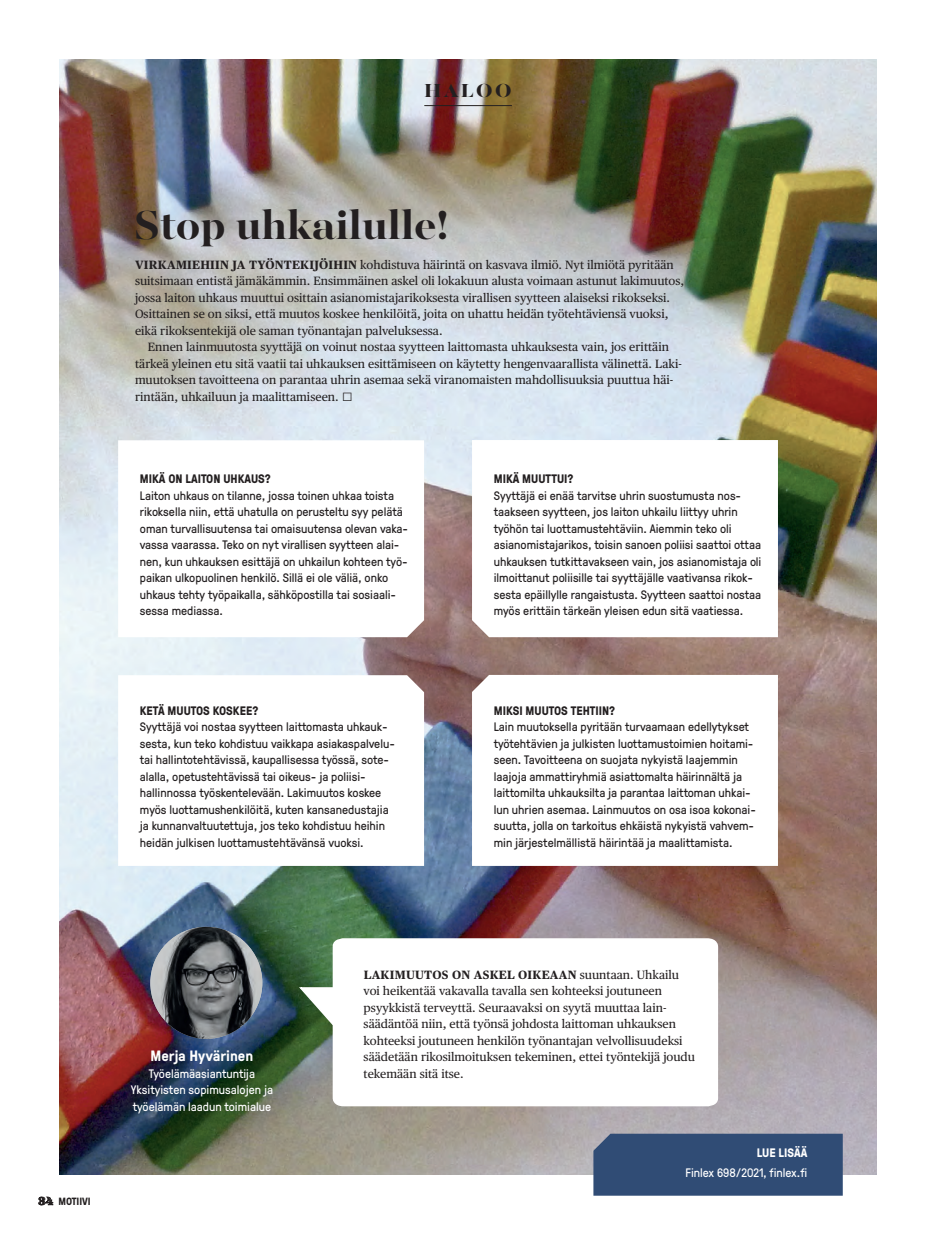
<style>
.page{position:relative;width:936px;height:1234px;background:#fff}
.page>*{position:absolute;margin:0;border:0;box-sizing:border-box;transform-origin:0 0}
._01_Otsikko{font:700 45px "Majesti Banner";color:#231f20}
._01_Vinjetti_u{font:800 21px "Majesti Banner";letter-spacing:.12em;color:#231f20}
._04_Teksti2_10pt{font:700 15px "GT Pressura";color:#fff}
._04_Teksti2_ei_sis{font:12.3px/16.5px "GT Pressura";color:#231f20}
._04_Teksti2_ei_sis-2{font:12.3px/16.5px "GT Pressura";color:#fff;text-align:center}
._04_Teksti2_ei_sis-3{font:700 12.3px "GT Pressura";color:#231f20}
._10_Laatikko_teksti2{font:12.3px "GT Pressura";color:#fff}
._10_laatikko_negatek{font:700 12.3px "GT Pressura";color:#fff}
._04_teksti_liehu_ei{font:12px/16.5px "Publico Text";color:#231f20}
._04_teksti_liehu{font:12px/16.5px "Publico Text";color:#231f20}
.t1{font:700 10.5px "GT Pressura";color:#231f20}
.s1{font-weight:700}
.s2{font-family:"Majesti Banner";font-weight:800;font-size:12px}
</style>
<div class="page">
<img style="left:60px;top:60px;width:816px;height:1114px">
<svg style="left:118px;top:440px;width:306px;height:197px"></svg>
<hr style="left:424px;top:105px;width:88px;height:1px;background:#231f20">
<img style="left:150px;top:926px;width:112px;height:112px;border-radius:56px">
<svg style="left:332px;top:937px;width:386px;height:169px"></svg>
<svg style="left:297px;top:986px;width:38px;height:40px"></svg>
<svg style="left:472px;top:440px;width:306px;height:197px"></svg>
<svg style="left:118px;top:675px;width:306px;height:190px"></svg>
<svg style="left:472px;top:674px;width:306px;height:191px"></svg>
<div style="left:593px;top:1133px;width:249px;height:62px;background:#304c75"></div>
<svg style="left:38px;top:1196px;width:15px;height:8px"></svg>
<p class="_01_Vinjetti_u" style="left:424px;top:76px;width:89px">HALOO</p>
<p class="_01_Otsikko" style="left:134px;top:196px;width:316px">Stop uhkailulle!</p>
<p class="_04_teksti_liehu_ei" style="left:135px;top:255px;width:550px"><span class="s1">VIRKAMIEHIIN JA TYÖNTEKIJÖIHIN</span> kohdistuva häirintä on kasvava ilmiö. Nyt ilmiötä pyritään suitsimaan entistä jämäkämmin. Ensimmäinen askel oli lokakuun alusta voimaan astunut lakimuutos, jossa laiton uhkaus muuttui osittain asianomistajarikoksesta virallisen syytteen alaiseksi rikokseksi.<br>Osittainen se on siksi, että muutos koskee henkilöitä, joita on uhattu heidän työtehtäviensä vuoksi, eikä rikoksentekijä ole saman työnantajan palveluksessa.</p>
<p class="_04_teksti_liehu" style="left:135px;top:338px;width:548px;text-indent:13px">Ennen lainmuutosta syyttäjä on voinut nostaa syytteen laittomasta uhkauksesta vain, jos erittäin tärkeä yleinen etu sitä vaatii tai uhkauksen esittämiseen on käytetty hengenvaarallista välinettä. Laki&shy;muutoksen tavoitteena on parantaa uhrin asemaa sekä viranomaisten mahdollisuuksia puuttua häi&shy;rintään, uhkailuun ja maalittamiseen. □</p>
<p class="_04_Teksti2_ei_sis-3" style="left:140px;top:470px;width:132px">MIKÄ ON LAITON UHKAUS?</p>
<p class="_04_Teksti2_ei_sis" style="left:140px;top:486px;width:270px">Laiton uhkaus on tilanne, jossa toinen uhkaa toista rikoksella niin, että uhatulla on perusteltu syy pelätä oman turvallisuutensa tai omaisuutensa olevan vaka&shy;vassa vaarassa. Teko on nyt virallisen syytteen alai&shy;nen, kun uhkauksen esittäjä on uhkailun kohteen työ&shy;paikan ulkopuolinen henkilö. Sillä ei ole väliä, onko uhkaus tehty työpaikalla, sähköpostilla tai sosiaali&shy;sessa mediassa.</p>
<p class="_04_Teksti2_ei_sis-3" style="left:140px;top:701px;width:120px">KETÄ MUUTOS KOSKEE?</p>
<p class="_04_Teksti2_ei_sis" style="left:140px;top:717px;width:256px">Syyttäjä voi nostaa syytteen laittomasta uhkauk&shy;sesta, kun teko kohdistuu vaikkapa asiakaspalvelu&shy;tai hallintotehtävissä, kaupallisessa työssä, sote&shy;alalla, opetustehtävissä tai oikeus- ja poliisi&shy;hallinnossa työskentelevään. Lakimuutos koskee myös luottamushenkilöitä, kuten kansanedustajia ja kunnanvaltuutettuja, jos teko kohdistuu heihin heidän julkisen luottamustehtävänsä vuoksi.</p>
<p class="_04_Teksti2_ei_sis-3" style="left:493px;top:470px;width:81px">MIKÄ MUUTTUI?</p>
<p class="_04_Teksti2_ei_sis" style="left:493px;top:486px;width:269px">Syyttäjä ei enää tarvitse uhrin suostumusta nos&shy;taakseen syytteen, jos laiton uhkailu liittyy uhrin työhön tai luottamustehtäviin. Aiemmin teko oli asianomistajarikos, toisin sanoen poliisi saattoi ottaa uhkauksen tutkittavakseen vain, jos asianomistaja oli ilmoittanut poliisille tai syyttäjälle vaativansa rikok&shy;sesta epäillylle rangaistusta. Syytteen saattoi nostaa myös erittäin tärkeän yleisen edun sitä vaatiessa.</p>
<p class="_04_Teksti2_ei_sis-3" style="left:493px;top:701px;width:123px">MIKSI MUUTOS TEHTIIN?</p>
<p class="_04_Teksti2_ei_sis" style="left:493px;top:717px;width:264px">Lain muutoksella pyritään turvaamaan edellytykset työtehtävien ja julkisten luottamustoimien hoitami&shy;seen. Tavoitteena on suojata nykyistä laajemmin laajoja ammattiryhmiä asiattomalta häirinnältä ja laittomilta uhkauksilta ja parantaa laittoman uhkai&shy;lun uhrien asemaa. Lainmuutos on osa isoa kokonai&shy;suutta, jolla on tarkoitus ehkäistä nykyistä vahvem&shy;min järjestelmällistä häirintää ja maalittamista.</p>
<p class="t1" style="left:38px;top:1192px;width:54px"><span class="s2">34</span> MOTIIVI</p>
<p class="_04_Teksti2_10pt" style="left:151px;top:1044px;width:104px">Merja Hyvärinen</p>
<p class="_04_Teksti2_ei_sis-2" style="left:131px;top:1064px;width:144px">Työelämäasiantuntija<br>Yksityisten sopimusalojen ja työelämän laadun toimialue</p>
<p class="_04_teksti_liehu_ei" style="left:363px;top:965px;width:333px"><span class="s1">LAKIMUUTOS ON ASKEL OIKEAAN</span> suuntaan. Uhkailu voi heikentää vakavalla tavalla sen kohteeksi joutuneen psyykkistä terveyttä. Seuraavaksi on syytä muuttaa lain&shy;säädäntöä niin, että työnsä johdosta laittoman uhkauksen kohteeksi joutuneen henkilön työnantajan velvollisuudeksi säädetään rikosilmoituksen tekeminen, ettei työntekijä joudu tekemään sitä itse.</p>
<p class="_10_laatikko_negatek" style="left:756px;top:1143px;width:52px">LUE LISÄÄ</p>
<p class="_10_Laatikko_teksti2" style="left:685px;top:1163px;width:123px">Finlex 698/2021, finlex.fi</p>
</div>
